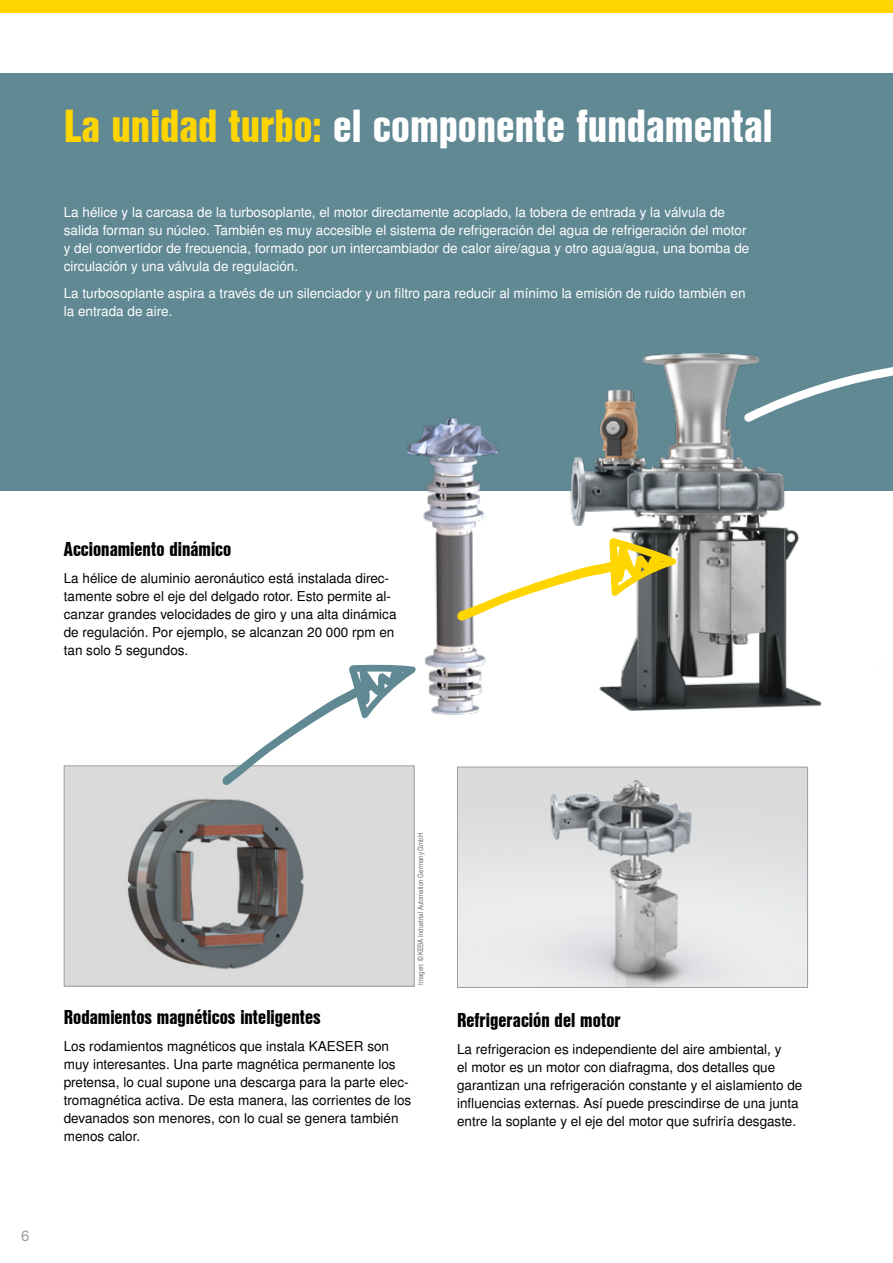
<style>
.page{position:relative;width:893px;height:1263px;background:#fff}
.page>*{position:absolute;margin:0;border:0;box-sizing:border-box;transform-origin:0 0}
.t1{font:45px "Nimbus San L Bla Con";color:#fff}
.t2{font:19.5px "Nimbus San L Bla Con";color:#000}
.t3{font:15px "Nimbus San L";color:#9d9d9c}
.t4{font:13.5px/18px "Nimbus San L";color:#000}
.t5{font:13.5px/18px "Nimbus San L";color:#fff}
.t6{font:7.5px "Nimbus San L Reg Con";color:#706f6f}
.s1{color:#ffd500}
</style>
<div class="page">
<div style="left:0;top:74px;width:893px;height:417px;background:#618994"></div>
<div style="left:64px;top:766px;width:350px;height:220px;background:#dadada"></div>
<img style="left:127px;top:798px;width:177px;height:172px">
<div style="left:64px;top:765px;width:351px;height:221px;border:1px solid #9d9d9c"></div>
<div style="left:0;top:0;width:893px;height:13px;background:#ffd500"></div>
<img style="left:459px;top:769px;width:347px;height:217px">
<div style="left:457px;top:767px;width:351px;height:221px;border:1px solid #9d9d9c"></div>
<img style="left:407px;top:417px;width:91px;height:298px">
<img style="left:570px;top:353px;width:252px;height:358px">
<svg style="left:457px;top:538px;width:219px;height:83px"></svg>
<svg style="left:737px;top:353px;width:156px;height:76px"></svg>
<svg style="left:222px;top:664px;width:194px;height:122px"></svg>
<h1 class="t1" style="left:64px;top:92px;width:710px"><span class="s1">La unidad turbo:</span> el componente fundamental</h1>
<p class="t5" style="left:64px;top:204px;width:687px">La hélice y la carcasa de la turbosoplante, el motor directamente acoplado, la tobera de entrada y la válvula de salida forman su núcleo. También es muy accesible el sistema de refrigeración del agua de refrigeración del motor y del convertidor de frecuencia, formado por un intercambiador de calor aire/agua y otro agua/agua, una bomba de circulación y una válvula de regulación.</p>
<p class="t5" style="left:64px;top:285px;width:683px">La turbosoplante aspira a través de un silenciador y un filtro para reducir al mínimo la emisión de ruido también en la entrada de aire.</p>
<h2 class="t2" style="left:64px;top:535px;width:169px">Accionamiento dinámico</h2>
<p class="t4" style="left:64px;top:570px;width:334px">La hélice de aluminio aeronáutico está instalada direc&shy;tamente sobre el eje del delgado rotor. Esto permite al&shy;canzar grandes velocidades de giro y una alta dinámica de regulación. Por ejemplo, se alcanzan 20 000 rpm en tan solo 5 segundos.</p>
<p class="t6" style="left:416px;top:985px;width:154px;rotate:-90deg">Imagen: © KEBA Industrial Automation Germany GmbH</p>
<h2 class="t2" style="left:64px;top:1003px;width:258px">Rodamientos magnéticos inteligentes</h2>
<p class="t4" style="left:64px;top:1038px;width:349px">Los rodamientos magnéticos que instala KAESER son muy interesantes. Una parte magnética permanente los pretensa, lo cual supone una descarga para la parte elec&shy;tromagnética activa. De esta manera, las corrientes de los devanados son menores, con lo cual se genera también menos calor.</p>
<h2 class="t2" style="left:457px;top:1006px;width:165px">Refrigeración del motor</h2>
<p class="t4" style="left:457px;top:1041px;width:347px">La refrigeracion es independiente del aire ambiental, y<br>el motor es un motor con diafragma, dos detalles que garantizan una refrigeración constante y el aislamiento de influencias externas. Así puede prescindirse de una junta entre la soplante y el eje del motor que sufriría desgaste.</p>
<p class="t3" style="left:21px;top:1226px;width:10px">6</p>
</div>
